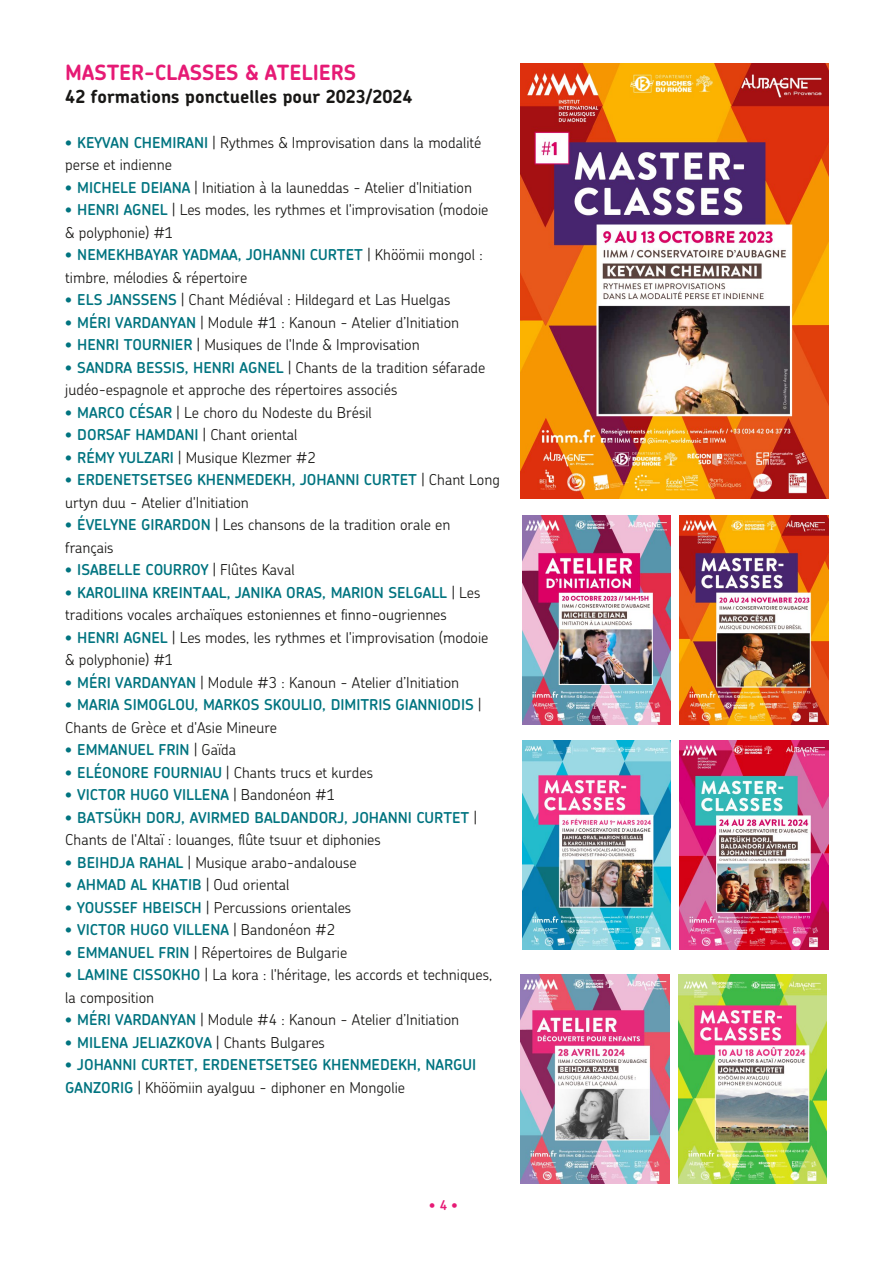
<style>
.page{position:relative;width:893px;height:1263px;background:#fff}
.page>*{position:absolute;margin:0;border:0;box-sizing:border-box;transform-origin:0 0}
.t1{font:700 21px "Chevin";color:#e61a75}
.t2{font:700 18px "Chevin";color:#181715}
.t3{font:300 15px/22.5px "Chevin";color:#181715}
.t4{font:600 15px/22.5px "Chevin";color:#007480}
.t5{font:600 13.5px "Chevin";color:#e61a75}
.s1{font-weight:600;color:#007480}
.s2{font-weight:300;color:#181715}
</style>
<div class="page">
<img style="left:520px;top:63px;width:308px;height:435px">
<img style="left:679px;top:515px;width:149px;height:210px">
<img style="left:522px;top:515px;width:148px;height:210px">
<img style="left:679px;top:740px;width:149px;height:210px">
<img style="left:522px;top:740px;width:148px;height:210px">
<img style="left:678px;top:974px;width:148px;height:210px">
<img style="left:520px;top:974px;width:149px;height:210px">
<h1 class="t1" style="left:65px;top:64px;width:292px">MASTER-CLASSES &amp; ATELIERS</h1>
<p class="t2" style="left:65px;top:89px;width:349px">42 formations ponctuelles pour 2023/2024</p>
<p class="t3" style="left:65px;top:133px;width:418px"><span class="s1">• KEYVAN CHEMIRANI</span> | Rythmes &amp; Improvisation dans la modalité perse et indienne</p>
<p class="t3" style="left:65px;top:178px;width:408px"><span class="s1">• MICHELE DEIANA</span> | Initiation à la launeddas - Atelier d'Initiation</p>
<p class="t3" style="left:65px;top:200px;width:425px"><span class="s1">• HENRI AGNEL</span> | Les modes, les rythmes et l'improvisation (modoie &amp; polyphonie) #1</p>
<p class="t3" style="left:65px;top:245px;width:419px"><span class="s1">• NEMEKHBAYAR YADMAA, JOHANNI CURTET</span> | Khöömii mongol : timbre, mélodies &amp; répertoire</p>
<p class="t3" style="left:65px;top:290px;width:387px"><span class="s1">• ELS JANSSENS</span> | Chant Médiéval : Hildegard et Las Huelgas</p>
<p class="t3" style="left:65px;top:313px;width:395px"><span class="s1">• MÉRI VARDANYAN</span> | Module #1 : Kanoun - Atelier d’Initiation</p>
<p class="t3" style="left:65px;top:335px;width:356px"><span class="s1">• HENRI TOURNIER</span> | Musiques de l'Inde &amp; Improvisation</p>
<p class="t3" style="left:65px;top:358px;width:422px"><span class="s1">• SANDRA BESSIS, HENRI AGNEL</span> | Chants de la tradition séfarade judéo-espagnole et approche des répertoires associés</p>
<p class="t3" style="left:65px;top:403px;width:308px"><span class="s1">• MARCO CÉSAR</span> | Le choro du Nodeste du Brésil</p>
<p class="t4" style="left:65px;top:425px;width:234px">• DORSAF HAMDANI <span class="s2">| Chant oriental</span></p>
<p class="t3" style="left:65px;top:448px;width:252px"><span class="s1">• RÉMY YULZARI</span> | Musique Klezmer #2</p>
<p class="t4" style="left:65px;top:470px;width:436px">• ERDENETSETSEG KHENMEDEKH, JOHANNI CURTET <span class="s2">| Chant Long urtyn duu - Atelier d'Initiation</span></p>
<p class="t3" style="left:65px;top:515px;width:387px"><span class="s1">• ÉVELYNE GIRARDON</span> | Les chansons de la tradition orale en français</p>
<p class="t4" style="left:65px;top:560px;width:231px">• ISABELLE COURROY <span class="s2">| Flûtes Kaval</span></p>
<p class="t3" style="left:65px;top:583px;width:417px"><span class="s1">• KAROLIINA KREINTAAL, JANIKA ORAS, MARION SELGALL</span> | Les traditions vocales archaïques estoniennes et finno-ougriennes</p>
<p class="t3" style="left:65px;top:628px;width:425px"><span class="s1">• HENRI AGNEL</span> | Les modes, les rythmes et l'improvisation (modoie &amp; polyphonie) #1</p>
<p class="t3" style="left:65px;top:673px;width:395px"><span class="s1">• MÉRI VARDANYAN</span> | Module #3 : Kanoun - Atelier d’Initiation</p>
<p class="t4" style="left:65px;top:695px;width:418px">• MARIA SIMOGLOU, MARKOS SKOULIO, DIMITRIS GIANNIODIS <span class="s2">|<br>Chants de Grèce et d'Asie Mineure</span></p>
<p class="t4" style="left:65px;top:740px;width:172px">• EMMANUEL FRIN <span class="s2">| Gaïda</span></p>
<p class="t3" style="left:65px;top:763px;width:309px"><span class="s1">• ELÉONORE FOURNIAU</span> | Chants trucs et kurdes</p>
<p class="t4" style="left:65px;top:785px;width:271px">• VICTOR HUGO VILLENA <span class="s2">| Bandonéon #1</span></p>
<p class="t3" style="left:65px;top:808px;width:413px"><span class="s1">• BATSÜKH DORJ, AVIRMED BALDANDORJ, JOHANNI CURTET</span> |<br>Chants de l'Altaï : louanges, flûte tsuur et diphonies</p>
<p class="t3" style="left:65px;top:853px;width:293px"><span class="s1">• BEIHDJA RAHAL</span> | Musique arabo-andalouse</p>
<p class="t4" style="left:65px;top:875px;width:226px">• AHMAD AL KHATIB <span class="s2">| Oud oriental</span></p>
<p class="t3" style="left:65px;top:898px;width:287px"><span class="s1">• YOUSSEF HBEISCH</span> | Percussions orientales</p>
<p class="t4" style="left:65px;top:920px;width:271px">• VICTOR HUGO VILLENA <span class="s2">| Bandonéon #2</span></p>
<p class="t3" style="left:65px;top:943px;width:284px"><span class="s1">• EMMANUEL FRIN</span> | Répertoires de Bulgarie</p>
<p class="t3" style="left:65px;top:965px;width:429px"><span class="s1">• LAMINE CISSOKHO</span> | La kora : l'héritage, les accords et techniques, la composition</p>
<p class="t3" style="left:65px;top:1010px;width:395px"><span class="s1">• MÉRI VARDANYAN</span> | Module #4 : Kanoun - Atelier d’Initiation</p>
<p class="t4" style="left:65px;top:1033px;width:261px">• MILENA JELIAZKOVA <span class="s2">| Chants Bulgares</span></p>
<p class="t4" style="left:65px;top:1055px;width:412px">• JOHANNI CURTET, ERDENETSETSEG KHENMEDEKH, NARGUI<br>GANZORIG <span class="s2">| Khöömiin ayalguu - diphoner en Mongolie</span></p>
<p class="t5" style="left:429px;top:1200px;width:31px">•4•</p>
</div>
